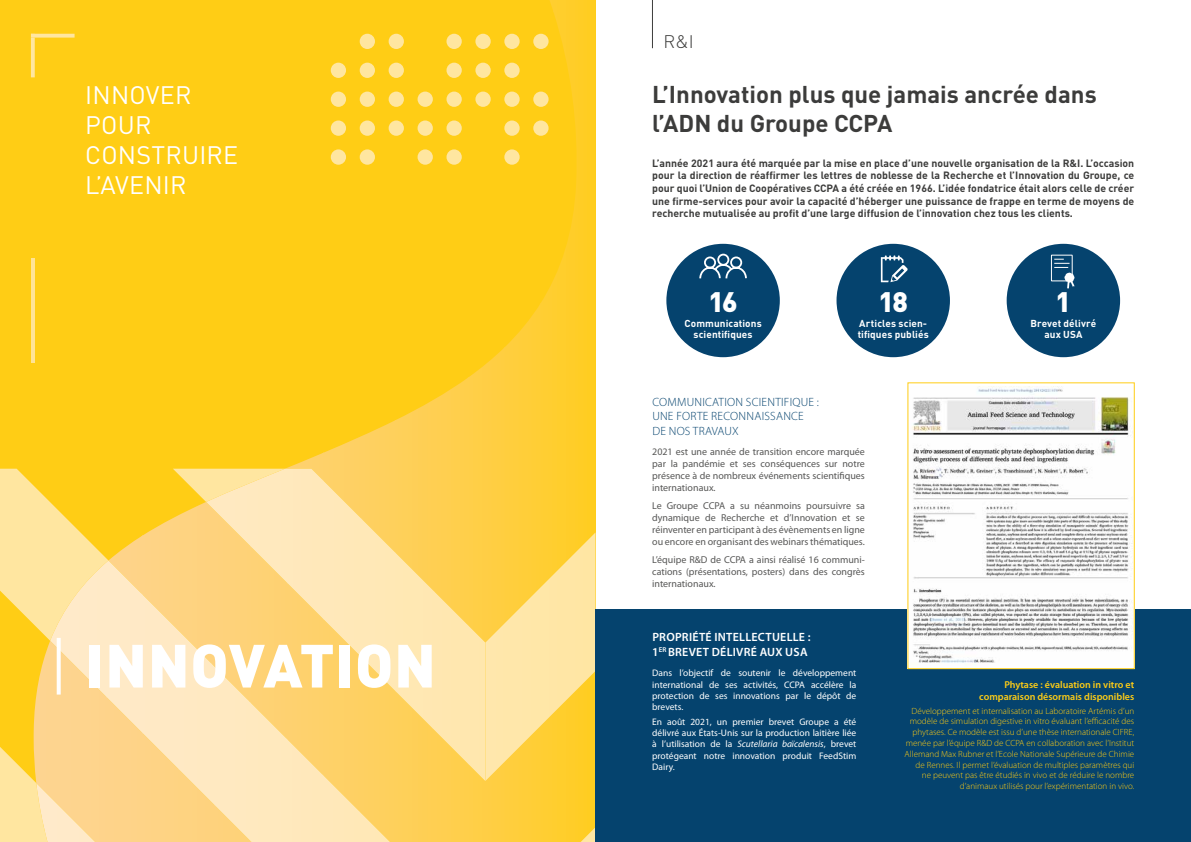
<style>
.page{position:relative;width:1191px;height:842px;background:#fff}
.page>*{position:absolute;margin:0;border:0;box-sizing:border-box;transform-origin:0 0}
.t1{font:900 60px "DIN Pro";letter-spacing:.01em;color:#fff}
.t2{font:900 27.9px "DIN Pro";color:#fff}
.t3{font:25px/30px "DIN Pro";letter-spacing:.01em;color:#fff}
.t4{font:700 24px/28.8px "DIN Pro";color:#3c3c3b}
.t5{font:300 18px "DIN Pro";color:#3c3c3b}
.t6{font:300 12px/14.4px "Myriad Pro";letter-spacing:.02em;color:#05436e}
.t7{font:600 12px/14.4px "Myriad Pro";letter-spacing:.02em;color:#fff}
.t8{font:700 10.5px/12.6px "DIN Pro";color:#3c3c3b;text-align:justify}
.t9{font:10px/12px "Myriad Pro";color:#575756;text-align:justify}
.t10{font:700 10px/11px "DIN Pro";letter-spacing:.01em;color:#fff;text-align:center}
.t11{font:600 10px/12px "Myriad Pro";color:#ffcd15;text-align:right}
.t12{font:9.5px/11.4px "Myriad Pro";color:#fff;text-align:justify}
.t13{font:300 9px/10.8px "Myriad Pro";color:#ffcd15;text-align:right}
.s1{font-style:italic}
</style>
<div class="page">
<div style="left:0;top:0;width:595px;height:842px;background:#ffcd15"></div>
<img style="left:550px;top:0;width:41px;height:11px">
<img style="left:540px;top:11px;width:51px;height:521px">
<img style="left:505px;top:302px;width:36px;height:230px">
<img style="left:469px;top:347px;width:36px;height:185px">
<img style="left:396px;top:377px;width:73px;height:92px">
<img style="left:324px;top:420px;width:72px;height:49px">
<img style="left:285px;top:452px;width:39px;height:17px">
<img style="left:143px;top:502px;width:63px;height:58px">
<img style="left:109px;top:535px;width:34px;height:25px">
<img style="left:34px;top:641px;width:16px;height:78px">
<img style="left:390px;top:781px;width:5px;height:61px">
<img style="left:578px;top:781px;width:13px;height:61px">
<div style="left:395px;top:781px;width:36px;height:61px;background:#fecf57"></div>
<div style="left:541px;top:781px;width:37px;height:61px;background:#ffce2d"></div>
<div style="left:431px;top:781px;width:36px;height:61px;background:#ffcf4f"></div>
<div style="left:505px;top:781px;width:36px;height:61px;background:#ffce39"></div>
<div style="left:467px;top:781px;width:38px;height:61px;background:#ffce45"></div>
<div style="left:331px;top:63px;width:15px;height:15px;background:#ffe6a0;border-radius:50%"></div>
<div style="left:331px;top:92px;width:15px;height:15px;background:#ffe6a0;border-radius:50%"></div>
<div style="left:331px;top:120px;width:15px;height:16px;background:#ffe6a0;border-radius:50%"></div>
<div style="left:331px;top:149px;width:15px;height:16px;background:#ffe6a0;border-radius:50%"></div>
<div style="left:360px;top:34px;width:15px;height:15px;background:#ffe6a0;border-radius:50%"></div>
<div style="left:388px;top:34px;width:16px;height:15px;background:#ffe6a0;border-radius:50%"></div>
<div style="left:446px;top:34px;width:16px;height:15px;background:#ffe6a0;border-radius:50%"></div>
<div style="left:475px;top:34px;width:16px;height:15px;background:#ffe6a0;border-radius:50%"></div>
<div style="left:504px;top:34px;width:15px;height:15px;background:#ffe6a0;border-radius:50%"></div>
<div style="left:533px;top:34px;width:15px;height:15px;background:#ffe6a0;border-radius:50%"></div>
<div style="left:360px;top:63px;width:15px;height:15px;background:#ffe6a0;border-radius:50%"></div>
<div style="left:388px;top:63px;width:16px;height:15px;background:#ffe6a0;border-radius:50%"></div>
<div style="left:446px;top:63px;width:16px;height:15px;background:#ffe6a0;border-radius:50%"></div>
<div style="left:475px;top:63px;width:16px;height:15px;background:#ffe6a0;border-radius:50%"></div>
<div style="left:504px;top:63px;width:15px;height:15px;background:#ffe6a0;border-radius:50%"></div>
<div style="left:360px;top:92px;width:15px;height:15px;background:#ffe6a0;border-radius:50%"></div>
<div style="left:388px;top:92px;width:16px;height:15px;background:#ffe6a0;border-radius:50%"></div>
<div style="left:417px;top:92px;width:16px;height:15px;background:#ffe6a0;border-radius:50%"></div>
<div style="left:446px;top:92px;width:16px;height:15px;background:#ffe6a0;border-radius:50%"></div>
<div style="left:475px;top:92px;width:16px;height:15px;background:#ffe6a0;border-radius:50%"></div>
<div style="left:504px;top:92px;width:15px;height:15px;background:#ffe6a0;border-radius:50%"></div>
<div style="left:533px;top:92px;width:15px;height:15px;background:#ffe6a0;border-radius:50%"></div>
<div style="left:360px;top:120px;width:15px;height:16px;background:#ffe6a0;border-radius:50%"></div>
<div style="left:388px;top:120px;width:16px;height:16px;background:#ffe6a0;border-radius:50%"></div>
<div style="left:417px;top:120px;width:16px;height:16px;background:#ffe6a0;border-radius:50%"></div>
<div style="left:446px;top:120px;width:16px;height:16px;background:#ffe6a0;border-radius:50%"></div>
<div style="left:504px;top:120px;width:15px;height:16px;background:#ffe6a0;border-radius:50%"></div>
<div style="left:533px;top:120px;width:15px;height:16px;background:#ffe6a0;border-radius:50%"></div>
<div style="left:360px;top:149px;width:15px;height:16px;background:#ffe6a0;border-radius:50%"></div>
<div style="left:417px;top:149px;width:16px;height:16px;background:#ffe6a0;border-radius:50%"></div>
<div style="left:446px;top:149px;width:16px;height:16px;background:#ffe6a0;border-radius:50%"></div>
<div style="left:504px;top:149px;width:15px;height:16px;background:#ffe6a0;border-radius:50%"></div>
<svg style="left:31px;top:34px;width:44px;height:43px"></svg>
<img style="left:485px;top:532px;width:110px;height:249px">
<img style="left:580px;top:827px;width:15px;height:15px">
<svg style="left:173px;top:469px;width:33px;height:33px"></svg>
<img style="left:206px;top:469px;width:279px;height:312px">
<svg style="left:0;top:469px;width:108px;height:172px"></svg>
<img style="left:50px;top:560px;width:340px;height:282px">
<svg style="left:0;top:719px;width:60px;height:123px"></svg>
<img style="left:36px;top:783px;width:59px;height:59px">
<hr style="left:31px;top:258px;width:4px;height:104px;background:#ffe396">
<svg style="left:57px;top:638px;width:4px;height:56px"></svg>
<hr style="left:652px;top:0;width:1px;height:48px;background:#3c3c3b">
<div style="left:595px;top:609px;width:596px;height:233px;background:#05436e"></div>
<div style="left:1006px;top:244px;width:114px;height:113px;background:#05436e;border-radius:50%"></div>
<svg style="left:1050px;top:254px;width:24px;height:35px"></svg>
<div style="left:666px;top:244px;width:114px;height:113px;background:#05436e;border-radius:50%"></div>
<svg style="left:699px;top:253px;width:48px;height:26px"></svg>
<div style="left:836px;top:244px;width:114px;height:113px;background:#05436e;border-radius:50%"></div>
<svg style="left:881px;top:255px;width:26px;height:27px"></svg>
<img style="left:909px;top:386px;width:223px;height:281px">
<h3 class="t3" style="left:85px;top:79px;width:155px">INNOVER<br>POUR<br>CONSTRUIRE<br>L’AVENIR</h3>
<h1 class="t1" style="left:85px;top:625px;width:352px">INNOVATION</h1>
<h3 class="t5" style="left:663px;top:29px;width:32px">R&amp;I</h3>
<h3 class="t4" style="left:652px;top:79px;width:446px">L’Innovation plus que jamais ancrée dans l’ADN du Groupe CCPA</h3>
<p class="t8" style="left:652px;top:156px;width:483px">L’année 2021 aura été marquée par la mise en place d’une nouvelle organisation de la R&amp;I. L’occasion pour la direction de réaffirmer les lettres de noblesse de la Recherche et l’Innovation du Groupe, ce pour quoi l’Union de Coopératives CCPA a été créée en 1966. L’idée fondatrice était alors celle de créer une firme-services pour avoir la capacité d’héberger une puissance de frappe en terme de moyens de recherche mutualisée au profit d’une large diffusion de l’innovation chez tous les clients.</p>
<h2 class="t2" style="left:708px;top:283px;width:31px">16</h2>
<h2 class="t2" style="left:878px;top:283px;width:31px">18</h2>
<h2 class="t2" style="left:1055px;top:283px;width:17px">1</h2>
<p class="t10" style="left:684px;top:318px;width:79px">Communications scientifiques</p>
<p class="t10" style="left:857px;top:318px;width:73px;text-align:left">Articles scien&shy;tifiques publiés</p>
<p class="t10" style="left:1030px;top:318px;width:67px">Brevet délivré aux USA</p>
<p class="t6" style="left:652px;top:395px;width:168px">COMMUNICATION SCIENTIFIQUE :<br>UNE FORTE RECONNAISSANCE<br>DE NOS TRAVAUX</p>
<p class="t9" style="left:652px;top:446px;width:214px">2021 est une année de transition encore marquée par la pandémie et ses conséquences sur notre présence à de nombreux événements scientifiques internationaux.</p>
<p class="t9" style="left:652px;top:499px;width:214px">Le Groupe CCPA a su néanmoins poursuivre sa dynamique de Recherche et d’Innovation et se réinventer en participant à des évènements en ligne ou encore en organisant des webinars thématiques.</p>
<p class="t9" style="left:652px;top:553px;width:214px">L’équipe R&amp;D de CCPA a ainsi réalisé 16 communi&shy;cations (présentations, posters) dans des congrès internationaux.</p>
<p class="t7" style="left:652px;top:630px;width:160px">PROPRIÉTÉ INTELLECTUELLE :<br>1<sup>ER</sup> BREVET DÉLIVRÉ AUX USA</p>
<p class="t12" style="left:652px;top:667px;width:206px">Dans l’objectif de soutenir le développement international de ses activités, CCPA accélère la protection de ses innovations par le dépôt de brevets.</p>
<p class="t12" style="left:652px;top:715px;width:206px">En août 2021, un premier brevet Groupe a été délivré aux États-Unis sur la production laitière liée à l’utilisation de la <span class="s1">Scutellaria baïcalensis</span>, brevet protégeant notre innovation produit FeedStim Dairy.</p>
<p class="t11" style="left:979px;top:678px;width:156px">Phytase : évaluation in vitro et comparaison désormais disponibles</p>
<p class="t13" style="left:904px;top:705px;width:231px">Développement et internalisation au Laboratoire Artémis d’un modèle de simulation digestive in vitro évaluant l’efficacité des phytases. Ce modèle est issu d’une thèse internationale CIFRE, menée par l’équipe R&amp;D de CCPA en collaboration avec l’Institut Allemand Max Rubner et l’Ecole Nationale Supérieure de Chimie de Rennes. Il permet l’évaluation de multiples paramètres qui ne peuvent pas être étudiés in vivo et de réduire le nombre d’animaux utilisés pour l’expérimentation in vivo.</p>
</div>
